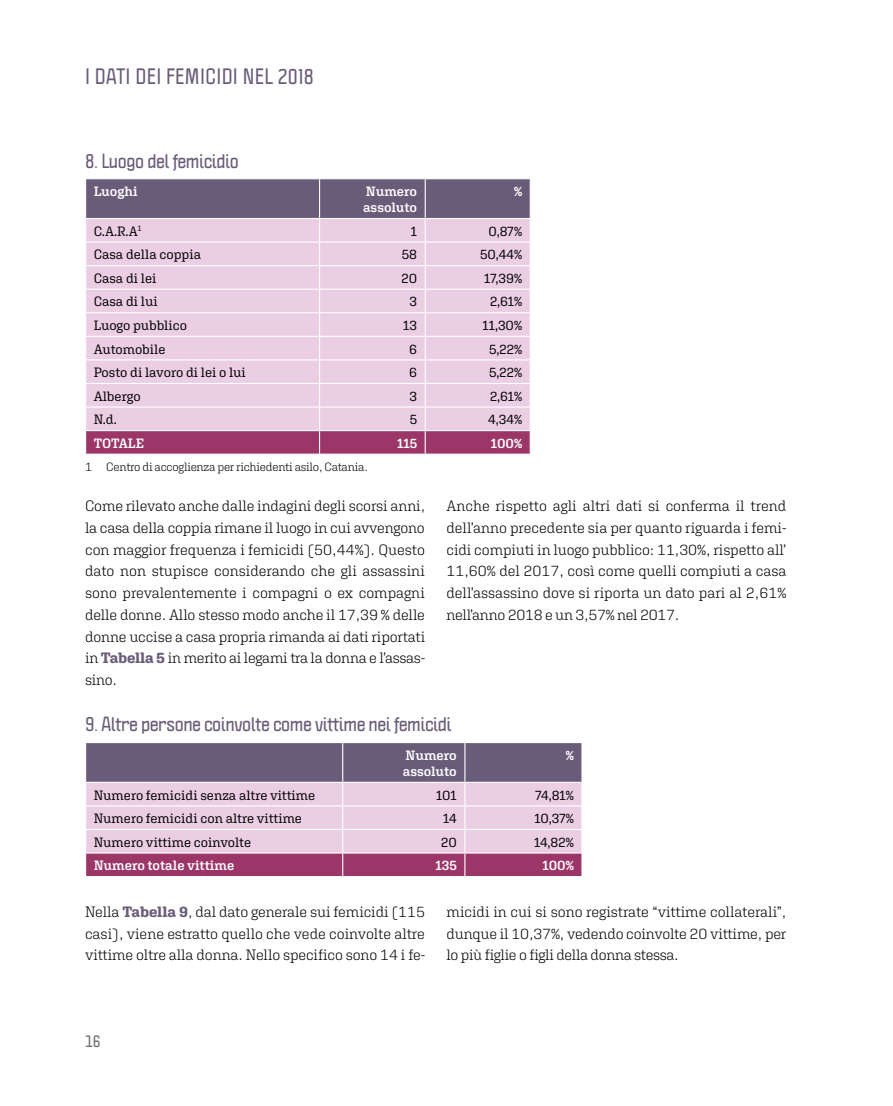
<style>
.page{position:relative;width:893px;height:1106px;background:#fff}
.page>*{position:absolute;margin:0;border:0;box-sizing:border-box;transform-origin:0 0}
.t1{font:700 19.5px "Politica";letter-spacing:.02em;color:#695c79}
.t2{font:700 18px "Politica";letter-spacing:-.02em;color:#695c79}
.t3{font:300 15px/21.8px "Aglet Slab";letter-spacing:-.015em;color:#000;text-align:justify}
.t4{font:700 15px "Politica";color:#706f6f}
.t5{font:13.5px "Aglet Slab";letter-spacing:-.005em;color:#000}
.t6{font:600 13.5px/16.2px "Aglet Slab";letter-spacing:-.005em;color:#fff}
.t7{font:300 12px "Aglet Slab";letter-spacing:-.02em;color:#000}
.s1{font-weight:700;color:#695c79}
</style>
<div class="page">
<svg style="left:85px;top:179px;width:446px;height:274px;background:#d3b4cc"></svg>
<hr style="left:85px;top:179px;width:1px;height:39px;background:#fff">
<hr style="left:85px;top:218px;width:235px;height:1px;background:#fff">
<hr style="left:319px;top:179px;width:1px;height:39px;background:#fff">
<hr style="left:530px;top:179px;width:1px;height:39px;background:#fff">
<hr style="left:320px;top:218px;width:105px;height:1px;background:#fff">
<hr style="left:425px;top:218px;width:106px;height:1px;background:#fff">
<svg style="left:85px;top:742px;width:497px;height:134px;background:#ba97b2"></svg>
<hr style="left:581px;top:853px;width:2px;height:23px;background:#fff">
<h1 class="t1" style="left:85px;top:61px;width:230px">I DATI DEI FEMICIDI NEL 2018</h1>
<p class="t2" style="left:85px;top:147px;width:155px">8. Luogo del femicidio</p>
<p class="t6" style="left:94px;top:183px;width:45px">Luoghi</p>
<p class="t6" style="left:363px;top:183px;width:55px">Numero assoluto</p>
<p class="t6" style="left:514px;top:183px;width:10px">%</p>
<p class="t5" style="left:94px;top:223px;width:49px">C.A.R.A<sup>1</sup></p>
<p class="t5" style="left:411px;top:223px;width:8px">1</p>
<p class="t5" style="left:489px;top:223px;width:35px">0,87%</p>
<p class="t5" style="left:94px;top:246px;width:109px">Casa della coppia</p>
<p class="t5" style="left:402px;top:246px;width:17px">58</p>
<p class="t5" style="left:480px;top:246px;width:43px">50,44%</p>
<p class="t5" style="left:94px;top:270px;width:64px">Casa di lei</p>
<p class="t5" style="left:402px;top:270px;width:17px">20</p>
<p class="t5" style="left:484px;top:270px;width:40px">17,39%</p>
<p class="t5" style="left:94px;top:294px;width:65px">Casa di lui</p>
<p class="t5" style="left:409px;top:294px;width:9px">3</p>
<p class="t5" style="left:490px;top:294px;width:34px">2,61%</p>
<p class="t5" style="left:94px;top:317px;width:95px">Luogo pubblico</p>
<p class="t5" style="left:403px;top:317px;width:15px">13</p>
<p class="t5" style="left:482px;top:317px;width:41px">11,30%</p>
<p class="t5" style="left:94px;top:341px;width:73px">Automobile</p>
<p class="t5" style="left:409px;top:341px;width:9px">6</p>
<p class="t5" style="left:489px;top:341px;width:35px">5,22%</p>
<p class="t5" style="left:94px;top:364px;width:154px">Posto di lavoro di lei o lui</p>
<p class="t5" style="left:409px;top:364px;width:9px">6</p>
<p class="t5" style="left:489px;top:364px;width:35px">5,22%</p>
<p class="t5" style="left:94px;top:388px;width:49px">Albergo</p>
<p class="t5" style="left:409px;top:388px;width:9px">3</p>
<p class="t5" style="left:490px;top:388px;width:34px">2,61%</p>
<p class="t5" style="left:94px;top:411px;width:25px">N.d.</p>
<p class="t5" style="left:410px;top:411px;width:9px">5</p>
<p class="t5" style="left:488px;top:411px;width:35px">4,34%</p>
<p class="t6" style="left:94px;top:434px;width:52px">TOTALE</p>
<p class="t6" style="left:397px;top:434px;width:22px">115</p>
<p class="t6" style="left:491px;top:434px;width:33px">100%</p>
<p class="t7" style="left:85px;top:460px;width:284px">1 Centro di accoglienza per richiedenti asilo, Catania.</p>
<p class="t3" style="left:85px;top:495px;width:342px">Come rilevato anche dalle indagini degli scorsi anni, la casa della coppia rimane il luogo in cui avvengono con maggior frequenza i femicidi (50,44%). Questo dato non stupisce considerando che gli assassini sono prevalentemente i compagni o ex compagni delle donne. Allo stesso modo anche il 17,39 % delle donne uccise a casa propria rimanda ai dati riportati in <span class="s1">Tabella 5</span> in merito ai legami tra la donna e l’assas&shy;sino.</p>
<p class="t3" style="left:446px;top:495px;width:342px">Anche rispetto agli altri dati si conferma il trend dell’anno precedente sia per quanto riguarda i femi&shy;cidi compiuti in luogo pubblico: 11,30%, rispetto all’ 11,60% del 2017, così come quelli compiuti a casa dell’assassino dove si riporta un dato pari al 2,61% nell’anno 2018 e un 3,57% nel 2017.</p>
<p class="t2" style="left:85px;top:711px;width:368px">9. Altre persone coinvolte come vittime nei femicidi</p>
<p class="t6" style="left:403px;top:746px;width:55px">Numero assoluto</p>
<p class="t6" style="left:566px;top:746px;width:10px">%</p>
<p class="t5" style="left:94px;top:786px;width:223px">Numero femicidi senza altre vittime</p>
<p class="t5" style="left:436px;top:786px;width:22px">101</p>
<p class="t5" style="left:535px;top:786px;width:40px">74,81%</p>
<p class="t5" style="left:94px;top:810px;width:210px">Numero femicidi con altre vittime</p>
<p class="t5" style="left:443px;top:810px;width:15px">14</p>
<p class="t5" style="left:534px;top:810px;width:41px">10,37%</p>
<p class="t5" style="left:94px;top:834px;width:159px">Numero vittime coinvolte</p>
<p class="t5" style="left:441px;top:834px;width:17px">20</p>
<p class="t5" style="left:534px;top:834px;width:41px">14,82%</p>
<p class="t6" style="left:94px;top:857px;width:142px">Numero totale vittime</p>
<p class="t6" style="left:435px;top:857px;width:23px">135</p>
<p class="t6" style="left:543px;top:857px;width:33px">100%</p>
<p class="t3" style="left:85px;top:900px;width:342px">Nella <span class="s1">Tabella 9</span>, dal dato generale sui femicidi (115 casi), viene estratto quello che vede coinvolte altre vittime oltre alla donna. Nello specifico sono 14 i fe-</p>
<p class="t3" style="left:446px;top:900px;width:342px">micidi in cui si sono registrate “vittime collaterali”, dunque il 10,37%, vedendo coinvolte 20 vittime, per lo più figlie o figli della donna stessa.</p>
<p class="t4" style="left:85px;top:1029px;width:17px">16</p>
</div>
